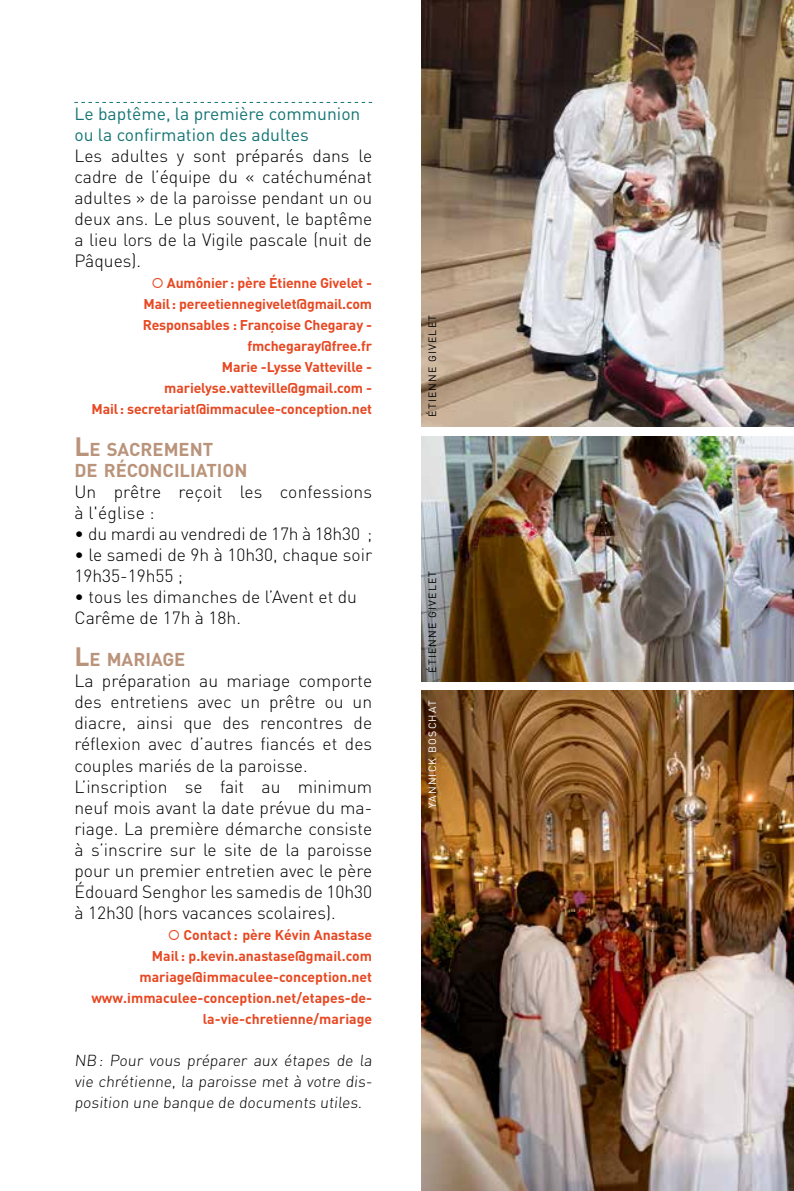
<style>
.page{position:relative;width:794px;height:1191px;background:#fff}
.page>*{position:absolute;margin:0;border:0;box-sizing:border-box;transform-origin:0 0}
.t1{font:700 18.38px/21px "DIN Pro";color:#ba937b}
.t2{font:300 17.5px/21px "DIN Pro";color:#000}
.t3{font:17.5px/21px "DIN Pro";color:#147573}
.t4{font:300 15.75px/21px "DIN Pro";color:#000;text-align:justify}
.t5{font:700 14px/21px "DIN Pro";letter-spacing:-.01em;color:#e74822;text-align:right}
.t6{font:10.5px "DIN Pro";letter-spacing:.11em;color:#000}
.t7{font:10.5px "DIN Pro";letter-spacing:.11em;color:#fff}
.s1{font-size:26.25px}
</style>
<div class="page">
<img style="left:422px;top:0;width:372px;height:427px">
<img style="left:422px;top:690px;width:372px;height:501px">
<img style="left:422px;top:436px;width:372px;height:245px">
<svg style="left:74px;top:102px;width:298px;height:1px"></svg>
<p class="t3" style="left:74px;top:103px;width:287px">Le baptême, la première communion ou la confirmation des adultes</p>
<p class="t2" style="left:74px;top:145px;width:299px;text-align:justify">Les adultes y sont préparés dans le cadre de l’équipe du « catéchuménat adultes » de la paroisse pendant un ou deux ans. Le plus souvent, le baptême a lieu lors de la Vigile pascale (nuit de Pâques).</p>
<p class="t5" style="left:92px;top:272px;width:282px">○ Aumônier: père Étienne Givelet -<br>Mail: pereetiennegivelet@gmail.com Responsables : Françoise Chegaray - fmchegaray@free.fr<br>Marie -Lysse Vatteville - marielyse.vatteville@gmail.com -<br>Mail: secretariat@immaculee-conception.net</p>
<p class="t1" style="left:74px;top:438px;width:174px"><span class="s1">L</span>E SACREMENT<br>DE RÉCONCILIATION</p>
<p class="t2" style="left:74px;top:481px;width:299px">Un prêtre reçoit les confessions à l'église :</p>
<p class="t2" style="left:74px;top:523px;width:299px">• du mardi au vendredi de 17h à 18h30 ;</p>
<p class="t2" style="left:74px;top:544px;width:299px">• le samedi de 9h à 10h30, chaque soir<br>19h35-19h55 ;</p>
<p class="t2" style="left:74px;top:586px;width:284px">• tous les dimanches de l’Avent et du<br>Carême de 17h à 18h.</p>
<p class="t1" style="left:74px;top:648px;width:112px"><span class="s1">L</span>E MARIAGE</p>
<p class="t2" style="left:74px;top:670px;width:299px">La préparation au mariage comporte des entretiens avec un prêtre ou un diacre, ainsi que des rencontres de réflexion avec d’autres fiancés et des couples mariés de la paroisse.<br>L’inscription se fait au minimum neuf mois avant la date prévue du ma&shy;riage. La première démarche consiste à s’inscrire sur le site de la paroisse pour un premier entretien avec le père Édouard Senghor les samedis de 10h30 à 12h30 (hors vacances scolaires).</p>
<p class="t5" style="left:91px;top:923px;width:282px">○ Contact: père Kévin Anastase<br>Mail: p.kevin.anastase@gmail.com mariage@immaculee-conception.net www.immaculee-conception.net/etapes-de&shy;la-vie-chretienne/mariage</p>
<p class="t4" style="left:74px;top:1048px;width:301px">NB: Pour vous préparer aux étapes de la vie chrétienne, la paroisse met à votre dis&shy;position une banque de documents utiles.</p>
<p class="t6" style="left:425px;top:417px;width:103px;rotate:-90deg">ÉTIENNE GIVELET</p>
<p class="t6" style="left:425px;top:672px;width:103px;rotate:-90deg">ÉTIENNE GIVELET</p>
<p class="t7" style="left:425px;top:808px;width:109px;rotate:-90deg">YANNICK BOSCHAT</p>
</div>
